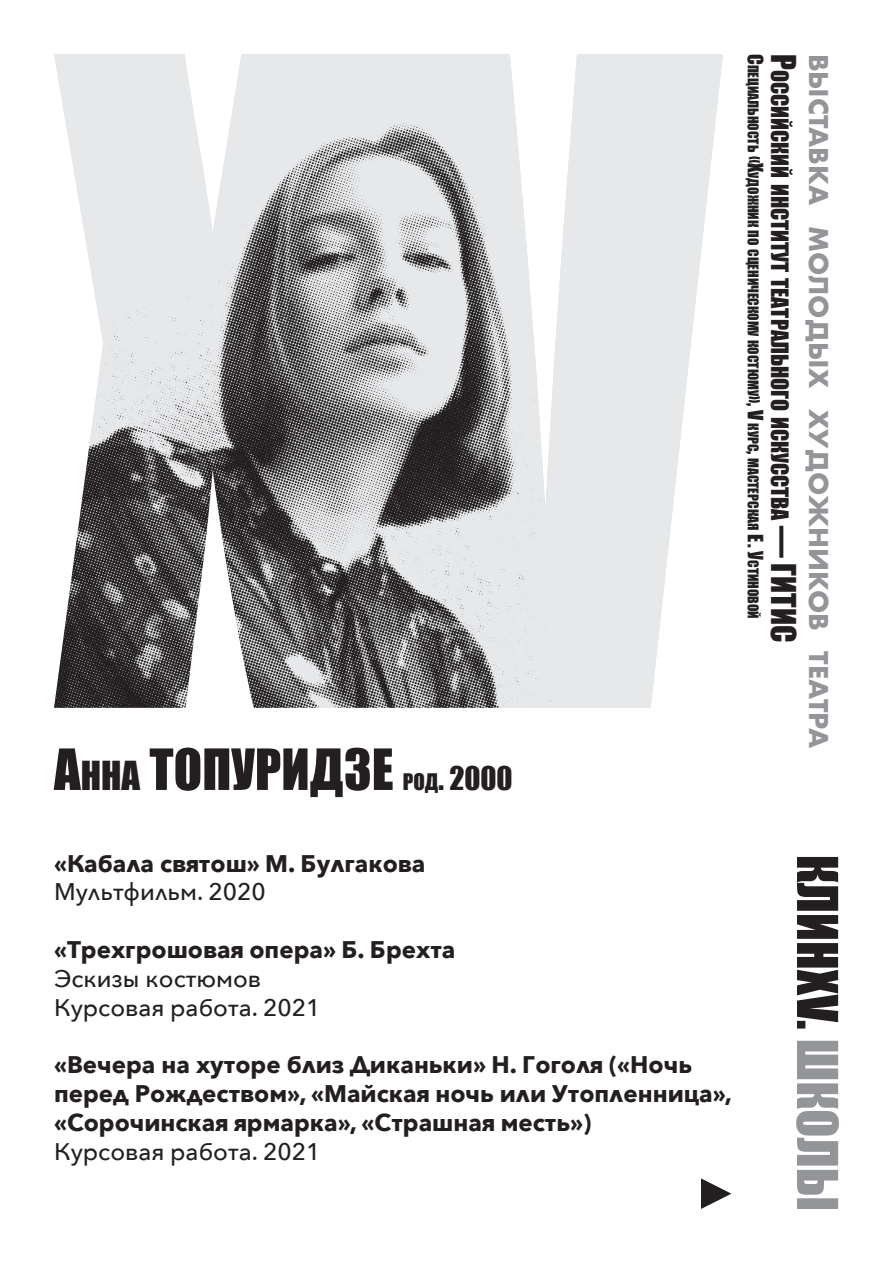
<style>
.page{position:relative;width:893px;height:1263px;background:#fff}
.page>*{position:absolute;margin:0;border:0;box-sizing:border-box;transform-origin:0 0}
.t1{font:52.5px "Impact";color:#231f20}
.t2{font:30px "Impact";color:#231f20}
.t3{font:700 25.2px "Futura";color:#939598}
.t4{font:700 24px/28.8px "Avenir Next";color:#231f20}
.t5{font:500 24px/28.8px "Avenir Next";color:#231f20}
.t6{font:22.05px "Impact";color:#231f20}
.t7{font:13.65px "Impact";color:#231f20}
.s1{font-size:36.75px}
.s2{font-size:21px}
.s3{font-size:19.5px}
.s4{font-size:31.5px}
</style>
<div class="page">
<svg style="left:796px;top:1041px;width:43px;height:168px"></svg>
<svg style="left:797px;top:857px;width:41px;height:171px"></svg>
<img style="left:54px;top:54px;width:669px;height:654px">
<svg style="left:701px;top:1178px;width:30px;height:31px"></svg>
<h1 class="t1" style="left:54px;top:729px;width:229px">А<span class="s1">нна</span> ТО ПУРИДЗЕ</h1>
<p class="t2" style="left:403px;top:755px;width:111px"><span class="s2">род</span>. 2000</p>
<p class="t7" style="left:764px;top:54px;width:566px;rotate:90deg"><span class="s3">С</span>пециальность <span class="s3">«Х</span>удожник по сценическому костюму<span class="s3">», V</span> курс<span class="s3">,</span> мастерская <span class="s3">Е . У</span>стиновой</p>
<p class="t6" style="left:797px;top:54px;width:587px;rotate:90deg"><span class="s4">Р</span>оссийский институт театрального искусства <span class="s4">— ГИТИС</span></p>
<p class="t3" style="left:837px;top:54px;width:696px;rotate:90deg">выставка молодых художников театра</p>
<p class="t4" style="left:54px;top:848px;width:373px">«Кабала святош» М. Булгакова</p>
<p class="t5" style="left:54px;top:877px;width:213px">Мультфильм. 2020</p>
<p class="t4" style="left:54px;top:935px;width:403px">«Трехгрошовая опера» Б. Брехта</p>
<p class="t5" style="left:54px;top:963px;width:268px">Эскизы костюмов<br>Курсовая работа. 2021</p>
<p class="t4" style="left:54px;top:1050px;width:680px">«Вечера на хуторе близ Диканьки» Н. Гоголя («Ночь перед Рождеством», «Майская ночь или Утопленница», «Сорочинская ярмарка», «Страшная месть»)</p>
<p class="t5" style="left:54px;top:1136px;width:268px">Курсовая работа. 2021</p>
</div>
